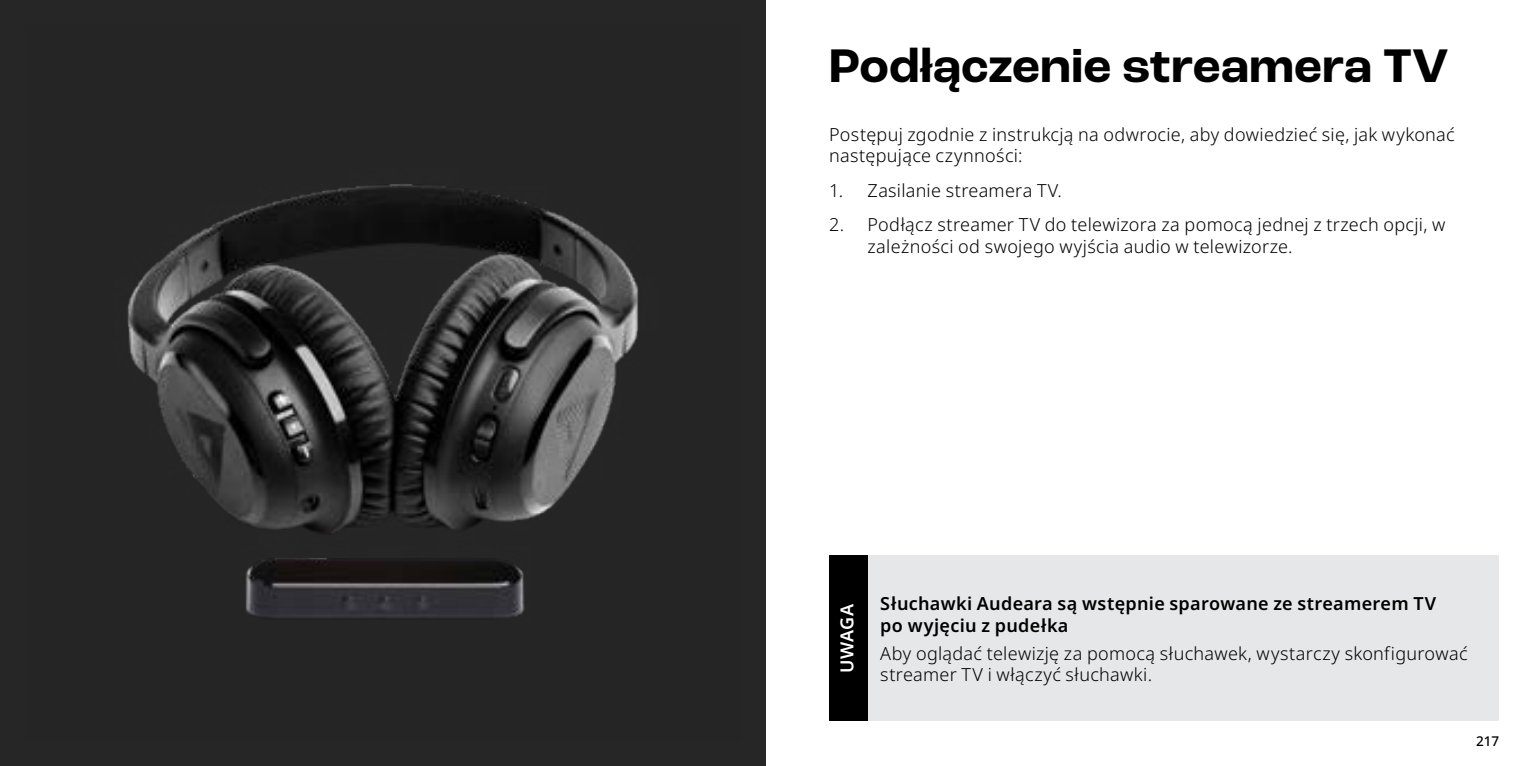
<style>
.page{position:relative;width:1531px;height:766px;background:#fff}
.page>*{position:absolute;margin:0;border:0;box-sizing:border-box;transform-origin:0 0}
.t1{font:700 49.5px "Roc Grotesk";letter-spacing:.005em;color:#000}
.t2{font:300 18px/21.6px "Noto Sans";letter-spacing:.015em;color:#000}
.t3{font:600 18px/21.6px "Noto Sans";letter-spacing:.015em;color:#000}
.t4{font:600 18px "Noto Sans";letter-spacing:.02em;color:#fff}
.t5{font:500 13.5px "Noto Sans";color:#000}
</style>
<div class="page">
<div style="left:0;top:0;width:765px;height:765px;background:#262626"></div>
<img style="left:127px;top:184px;width:511px;height:434px">
<div style="left:829px;top:555px;width:670px;height:166px;background:#e6e7e8"></div>
<div style="left:829px;top:555px;width:38px;height:166px;background:#000"></div>
<h1 class="t1" style="left:829px;top:35px;width:621px">Podłączenie streamera TV</h1>
<p class="t2" style="left:829px;top:123px;width:627px">Postępuj zgodnie z instrukcją na odwrocie, aby dowiedzieć się, jak wykonać następujące czynności:</p>
<p class="t2" style="left:829px;top:179px;width:234px">1. Zasilanie streamera TV.</p>
<p class="t2" style="left:867px;top:214px;width:579px;text-indent:-38px">2. Podłącz streamer TV do telewizora za pomocą jednej z trzech opcji, w zależności od swojego wyjścia audio w telewizorze.</p>
<p class="t4" style="left:837px;top:672px;width:71px;rotate:-90deg">UWAGA</p>
<p class="t3" style="left:880px;top:593px;width:557px">Słuchawki Audeara są wstępnie sparowane ze streamerem TV po wyjęciu z pudełka</p>
<p class="t2" style="left:880px;top:642px;width:589px">Aby oglądać telewizję za pomocą słuchawek, wystarczy skonfigurować streamer TV i włączyć słuchawki.</p>
<p class="t5" style="left:1476px;top:733px;width:25px">217</p>
</div>
